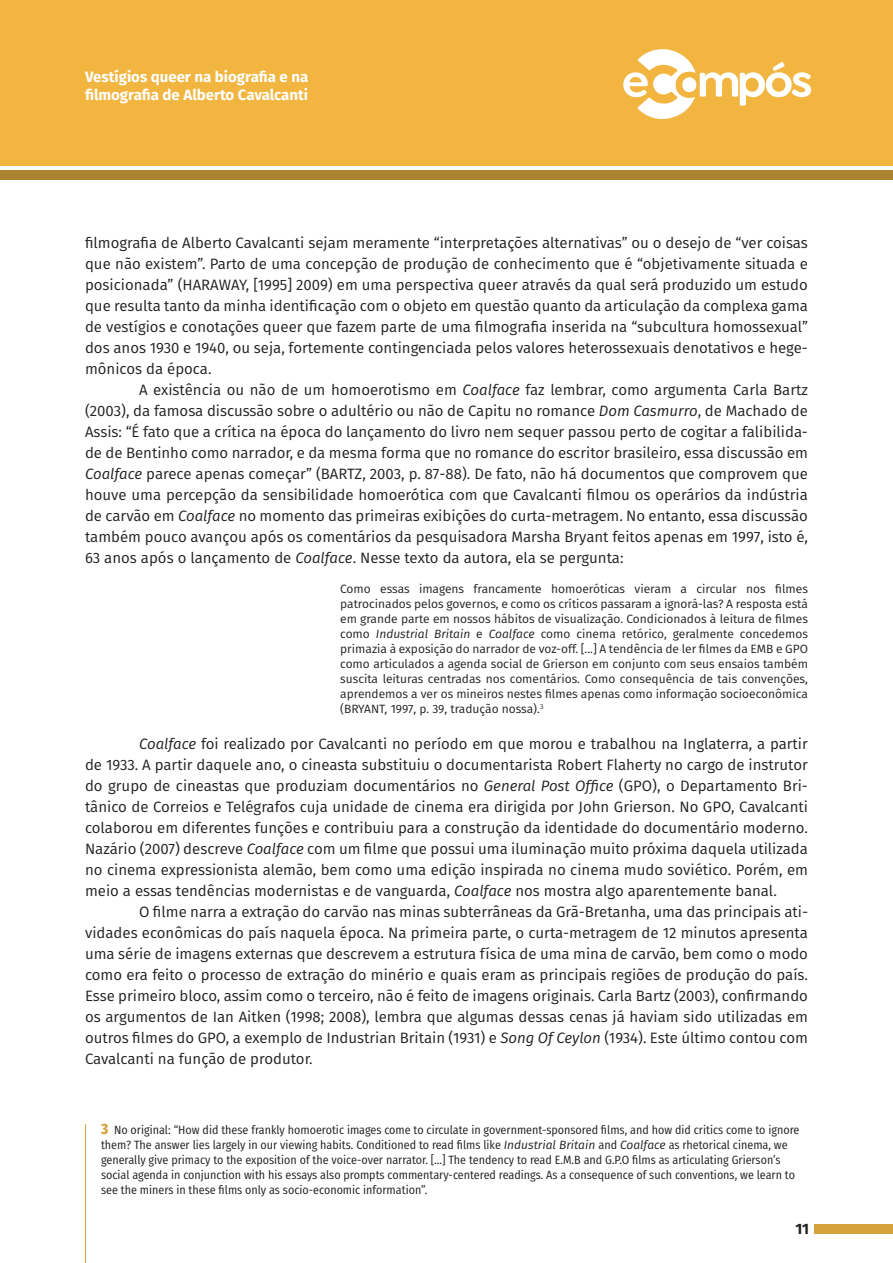
<style>
.page{position:relative;width:893px;height:1263px;background:#fff}
.page>*{position:absolute;margin:0;border:0;box-sizing:border-box;transform-origin:0 0}
.t1{font:15px/21px "Fira Sans";color:#231f20;text-align:justify}
.t2{font:700 15px/18px "Fira Sans";color:#fff}
.t3{font:700 15px "Fira Sans";color:#231f20}
.t4{font:12px/15px "Fira Sans";color:#231f20;text-align:justify}
.t5{font:12px/15px "Fira Sans Condensed";color:#231f20}
.s1{font-style:italic}
.s2{font-weight:800;font-size:15px;color:#d4a13b}
.s3{font-family:"Fira Sans";font-style:italic}
</style>
<div class="page">
<div style="left:0;top:0;width:893px;height:166px;background:#f2b540"></div>
<div style="left:0;top:170px;width:893px;height:10px;background:#ab822f"></div>
<div style="left:814px;top:1224px;width:79px;height:9px;background:#d4a13b"></div>
<svg style="left:623px;top:49px;width:188px;height:70px"></svg>
<hr style="left:85px;top:1124px;width:1px;height:139px;background:#d4a13b">
<p class="t2" style="left:85px;top:66px;width:225px">Vestígios queer na biografia e na filmografia de Alberto Cavalcanti</p>
<p class="t1" style="left:85px;top:232px;width:724px">filmografia de Alberto Cavalcanti sejam meramente “interpretações alternativas” ou o desejo de “ver coisas que não existem”. Parto de uma concepção de produção de conhecimento que é “objetivamente situada e posicionada” (HARAWAY, [1995] 2009) em uma perspectiva queer através da qual será produzido um estudo que resulta tanto da minha identificação com o objeto em questão quanto da articulação da complexa gama de vestígios e conotações queer que fazem parte de uma filmografia inserida na “subcultura homossexual” dos anos 1930 e 1940, ou seja, fortemente contingenciada pelos valores heterossexuais denotativos e hege&shy;mônicos da época.</p>
<p class="t1" style="left:85px;top:379px;width:724px;text-indent:54px">A existência ou não de um homoerotismo em <span class="s1">Coalface</span> faz lembrar, como argumenta Carla Bartz (2003), da famosa discussão sobre o adultério ou não de Capitu no romance <span class="s1">Dom Casmurro</span>, de Machado de Assis: “É fato que a crítica na época do lançamento do livro nem sequer passou perto de cogitar a falibilida&shy;de de Bentinho como narrador, e da mesma forma que no romance do escritor brasileiro, essa discussão em <span class="s1">Coalface</span> parece apenas começar” (BARTZ, 2003, p. 87-88). De fato, não há documentos que comprovem que houve uma percepção da sensibilidade homoerótica com que Cavalcanti filmou os operários da indústria de carvão em <span class="s1">Coalface</span> no momento das primeiras exibições do curta-metragem. No entanto, essa discussão também pouco avançou após os comentários da pesquisadora Marsha Bryant feitos apenas em 1997, isto é, 63 anos após o lançamento de <span class="s1">Coalface</span>. Nesse texto da autora, ela se pergunta:</p>
<p class="t4" style="left:340px;top:581px;width:469px">Como essas imagens francamente homoeróticas vieram a circular nos filmes patrocinados pelos governos, e como os críticos passaram a ignorá-las? A resposta está em grande parte em nossos hábitos de visualização. Condicionados à leitura de filmes como <span class="s1">Industrial Britain</span> e <span class="s1">Coalface</span> como cinema retórico, geralmente concedemos primazia à exposição do narrador de voz-off. [...] A tendência de ler filmes da EMB e GPO como articulados a agenda social de Grierson em conjunto com seus ensaios também suscita leituras centradas nos comentários. Como consequência de tais convenções, aprendemos a ver os mineiros nestes filmes apenas como informação socioeconômica (BRYANT, 1997, p. 39, tradução nossa).<sup>3</sup></p>
<p class="t1" style="left:85px;top:733px;width:724px;text-indent:54px"><span class="s1">Coalface</span> foi realizado por Cavalcanti no período em que morou e trabalhou na Inglaterra, a partir de 1933. A partir daquele ano, o cineasta substituiu o documentarista Robert Flaherty no cargo de instrutor do grupo de cineastas que produziam documentários no <span class="s1">General Post Office</span> (GPO), o Departamento Bri&shy;tânico de Correios e Telégrafos cuja unidade de cinema era dirigida por John Grierson. No GPO, Cavalcanti colaborou em diferentes funções e contribuiu para a construção da identidade do documentário moderno.<br>Nazário (2007) descreve <span class="s1">Coalface</span> com um filme que possui uma iluminação muito próxima daquela utilizada no cinema expressionista alemão, bem como uma edição inspirada no cinema mudo soviético. Porém, em meio a essas tendências modernistas e de vanguarda, <span class="s1">Coalface</span> nos mostra algo aparentemente banal.</p>
<p class="t1" style="left:85px;top:901px;width:724px;text-indent:54px">O filme narra a extração do carvão nas minas subterrâneas da Grã-Bretanha, uma das principais ati&shy;vidades econômicas do país naquela época. Na primeira parte, o curta-metragem de 12 minutos apresenta uma série de imagens externas que descrevem a estrutura física de uma mina de carvão, bem como o modo como era feito o processo de extração do minério e quais eram as principais regiões de produção do país.<br>Esse primeiro bloco, assim como o terceiro, não é feito de imagens originais. Carla Bartz (2003), confirmando os argumentos de Ian Aitken (1998; 2008), lembra que algumas dessas cenas já haviam sido utilizadas em outros filmes do GPO, a exemplo de Industrian Britain (1931) e <span class="s1">Song Of Ceylon</span> (1934). Este último contou com Cavalcanti na função de produtor.</p>
<p class="t5" style="left:101px;top:1122px;width:700px"><span class="s2">3</span> No original: “How did these frankly homoerotic images come to circulate in government-sponsored films, and how did critics come to ignore them? The answer lies largely in our viewing habits. Conditioned to read films like <span class="s3">Industrial Britain</span> and <span class="s3">Coalface</span> as rhetorical cinema, we generally give primacy to the exposition of the voice-over narrator. [...] The tendency to read E.M.B and G.P.O films as articulating Grierson’s social agenda in conjunction with his essays also prompts commentary-centered readings. As a consequence of such conventions, we learn to see the miners in these films only as socio-economic information”.</p>
<p class="t3" style="left:795px;top:1216px;width:15px">11</p>
</div>
